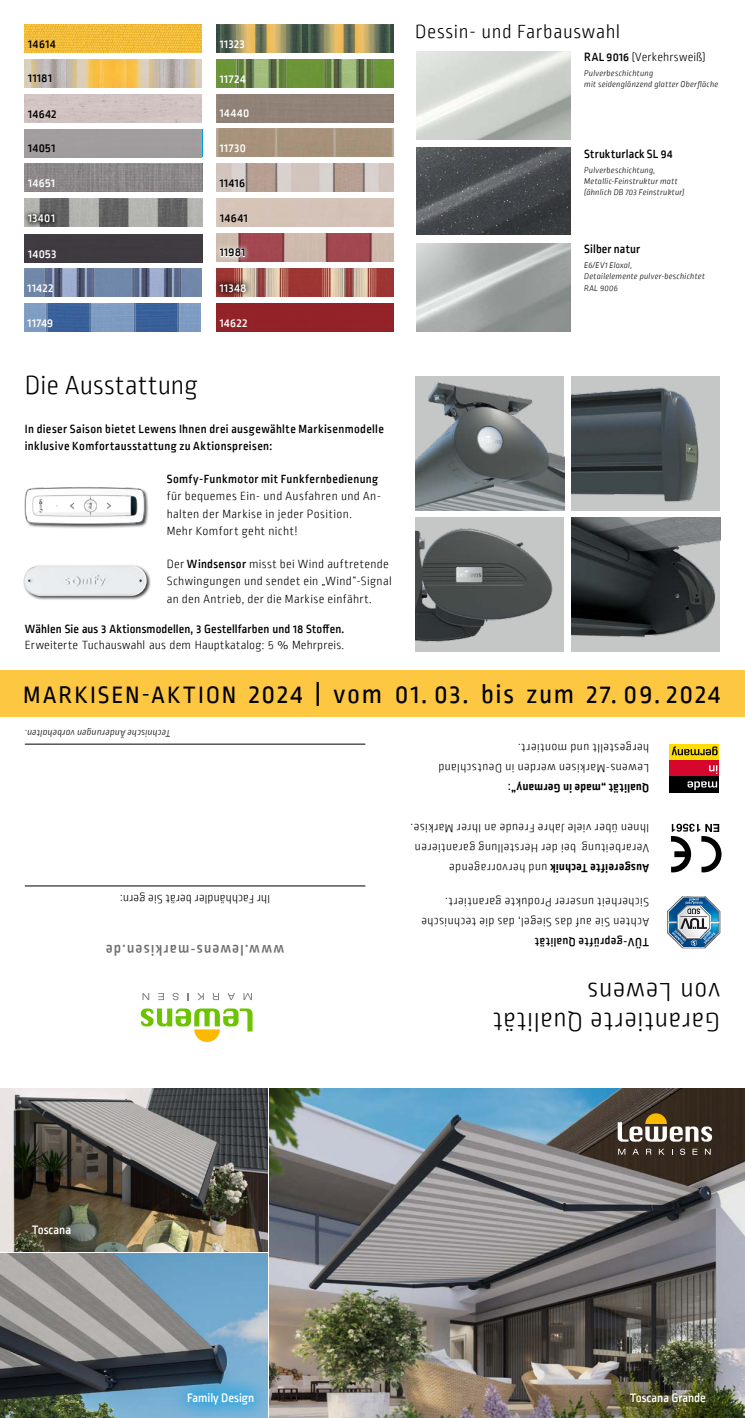
<style>
.page{position:relative;width:745px;height:1418px;background:#fff}
.page>*{position:absolute;margin:0;border:0;box-sizing:border-box;transform-origin:0 0}
.t1{font:27.5px "Ropa Sans PTT";letter-spacing:.07em;color:#000}
.t2{font:300 27.5px/30px "Ropa Sans PTT";letter-spacing:.02em;color:#000}
.t3{font:300 20px "Ropa Sans PTT";letter-spacing:.03em;color:#000}
.t4{font:500 15.62px "Ropa Sans PTT";letter-spacing:.075em;color:#6e6e6e}
.t5{font:500 12.88px "Ropa Sans PTT";color:#fff}
.t6{font:500 12.62px "Ropa Sans PTT";letter-spacing:.045em;color:#fff}
.t7{font:500 12.62px "Ropa Sans PTT";letter-spacing:.045em;color:#000}
.t8{font:300 12.5px/20px "Ropa Sans PTT";letter-spacing:.03em;color:#000}
.t9{font:500 12.5px/17.5px "Ropa Sans PTT";letter-spacing:.025em;color:#000}
.t10{font:300 12.5px "Ropa Sans PTT";letter-spacing:.01em;color:#000}
.t11{font:italic 300 10px "Ropa Sans PTT";letter-spacing:.015em;color:#000}
.t12{font:italic 300 8.75px/11.2px "Ropa Sans PTT";letter-spacing:.025em;color:#000}
.s1{font-weight:500}
.s2{font-size:25px}
.s3{font-weight:700}
.s4{font-weight:400}
</style>
<div class="page">
<div style="left:0;top:670px;width:744px;height:46px;background:#fdc742"></div>
<img style="left:416px;top:148px;width:153px;height:87px">
<img style="left:416px;top:51px;width:153px;height:88px">
<img style="left:416px;top:243px;width:153px;height:88px">
<div style="left:22px;top:564px;width:129px;height:37px;background:#000;opacity:.75"></div>
<img style="left:24px;top:565px;width:123px;height:31px">
<img style="left:24px;top:487px;width:123px;height:41px">
<img style="left:415px;top:376px;width:148px;height:134px">
<div style="left:415px;top:517px;width:148px;height:135px;background:#c5c6c6"></div>
<img style="left:415px;top:528px;width:138px;height:114px">
<img style="left:571px;top:517px;width:148px;height:135px">
<img style="left:571px;top:376px;width:147px;height:134px">
<img style="left:0;top:1253px;width:267px;height:164px">
<img style="left:0;top:1088px;width:267px;height:163px">
<img style="left:269px;top:1088px;width:475px;height:329px">
<svg style="left:243px;top:993px;width:9px;height:7px"></svg>
<svg style="left:227px;top:993px;width:8px;height:7px"></svg>
<svg style="left:212px;top:993px;width:7px;height:7px"></svg>
<svg style="left:197px;top:993px;width:7px;height:7px"></svg>
<svg style="left:172px;top:992px;width:7px;height:8px"></svg>
<svg style="left:158px;top:993px;width:6px;height:7px"></svg>
<svg style="left:142px;top:993px;width:7px;height:7px"></svg>
<svg style="left:141px;top:1008px;width:111px;height:34px"></svg>
<svg style="left:669px;top:744px;width:50px;height:49px;background:#934a1b"></svg>
<svg style="left:671px;top:823px;width:50px;height:49px"></svg>
<svg style="left:667px;top:896px;width:52px;height:52px"></svg>
<div style="left:216px;top:129px;width:177px;height:28px;background:#a7927a"></div>
<img style="left:25px;top:25px;width:176px;height:28px">
<div style="left:25px;top:94px;width:176px;height:28px;background:#d1c3c2"></div>
<img style="left:25px;top:60px;width:176px;height:28px">
<div style="left:216px;top:303px;width:177px;height:28px;background:#932229"></div>
<img style="left:216px;top:233px;width:177px;height:28px">
<img style="left:216px;top:60px;width:177px;height:28px">
<img style="left:216px;top:25px;width:177px;height:28px">
<div style="left:25px;top:235px;width:177px;height:27px;background:#403b41"></div>
<img style="left:216px;top:268px;width:177px;height:28px">
<div style="left:213px;top:242px;width:38px;height:21px;background:#fff;opacity:.5"></div>
<svg style="left:219px;top:248px;width:26px;height:9px"></svg>
<div style="left:212px;top:276px;width:41px;height:23px;background:#000;opacity:.85"></div>
<img style="left:24px;top:303px;width:177px;height:28px">
<img style="left:24px;top:268px;width:177px;height:28px">
<img style="left:25px;top:164px;width:177px;height:28px">
<img style="left:25px;top:199px;width:177px;height:28px">
<div style="left:23px;top:209px;width:36px;height:18px;background:#000;opacity:.75"></div>
<img style="left:216px;top:164px;width:177px;height:28px">
<hr style="left:25px;top:743px;width:340px;height:1px;background:#000">
<hr style="left:25px;top:885px;width:340px;height:1px;background:#000">
<svg style="left:617px;top:1148px;width:8px;height:6px"></svg>
<svg style="left:632px;top:1148px;width:6px;height:6px"></svg>
<svg style="left:645px;top:1148px;width:6px;height:6px"></svg>
<svg style="left:658px;top:1148px;width:6px;height:6px"></svg>
<svg style="left:679px;top:1148px;width:5px;height:6px"></svg>
<svg style="left:692px;top:1148px;width:5px;height:6px"></svg>
<svg style="left:704px;top:1148px;width:6px;height:6px"></svg>
<svg style="left:617px;top:1113px;width:94px;height:28px"></svg>
<div style="left:620px;top:1381px;width:96px;height:32px;background:#000;opacity:.75"></div>
<div style="left:169px;top:1373px;width:103px;height:44px;background:#009ee3;opacity:.85"></div>
<div style="left:35px;top:1226px;width:51px;height:23px;background:#000;opacity:.75"></div>
<p class="t7" style="left:28px;top:37px;width:29px">14614</p>
<p class="t6" style="left:219px;top:37px;width:26px">11323</p>
<p class="t7" style="left:28px;top:71px;width:25px">11181</p>
<p class="t6" style="left:219px;top:72px;width:27px">11724</p>
<p class="t7" style="left:28px;top:107px;width:30px">14642</p>
<p class="t6" style="left:219px;top:106px;width:31px">14440</p>
<p class="t7" style="left:28px;top:141px;width:29px">14051</p>
<p class="t6" style="left:219px;top:141px;width:28px">11730</p>
<p class="t6" style="left:28px;top:176px;width:28px">14651</p>
<p class="t6" style="left:28px;top:211px;width:28px">13401</p>
<p class="t7" style="left:219px;top:176px;width:27px">11416</p>
<p class="t7" style="left:220px;top:210px;width:29px">14641</p>
<p class="t6" style="left:28px;top:247px;width:30px">14053</p>
<p class="t7" style="left:219px;top:245px;width:27px">11981</p>
<p class="t6" style="left:27px;top:280px;width:27px">11422</p>
<p class="t6" style="left:219px;top:280px;width:28px">11348</p>
<p class="t6" style="left:27px;top:315px;width:27px">11749</p>
<p class="t6" style="left:219px;top:315px;width:29px">14622</p>
<h1 class="t2" style="left:25px;top:371px;width:174px">Die Ausstattung</h1>
<p class="t9" style="left:25px;top:420px;width:360px">In dieser Saison bietet Lewens Ihnen drei ausgewählte Markisenmodelle inklusive Komfortausstattung zu Aktionspreisen:</p>
<p class="t9" style="left:167px;top:470px;width:213px">Somfy-Funkmotor mit Funkfernbedienung</p>
<p class="t8" style="left:167px;top:488px;width:216px;line-height:17.5px">für bequemes Ein- und Ausfahren und An&shy;halten der Markise in jeder Position.<br>Mehr Komfort geht nicht!</p>
<p class="t8" style="left:167px;top:555px;width:226px;line-height:17.5px">Der <span class="s1">Windsensor</span> misst bei Wind auftretende<br>Schwingungen und sendet ein „Wind“-Signal an den Antrieb, der die Markise einfährt.</p>
<p class="t9" style="left:25px;top:621px;width:321px">Wählen Sie aus 3 Aktionsmodellen, 3 Gestellfarben und 18 Stoffen.</p>
<p class="t10" style="left:25px;top:638px;width:320px">Erweiterte Tuchauswahl aus dem Hauptkatalog: 5 % Mehrpreis.</p>
<h2 class="t3" style="left:415px;top:21px;width:206px">Dessin- und Farbauswahl</h2>
<p class="t10" style="left:584px;top:51px;width:123px"><span class="s1">RAL 9016</span> (Verkehrsweiß)</p>
<p class="t12" style="left:584px;top:68px;width:136px">Pulverbeschichtung<br>mit seidenglänzend glatter Oberfläche</p>
<p class="t9" style="left:584px;top:146px;width:90px">Strukturlack SL 94</p>
<p class="t12" style="left:584px;top:165px;width:102px">Pulverbeschichtung,<br>Metallic-Feinstruktur matt (ähnlich DB 703 Feinstruktur)</p>
<p class="t9" style="left:584px;top:241px;width:57px">Silber natur</p>
<p class="t12" style="left:584px;top:260px;width:122px">E6/EV1 Eloxal,<br>Detailelemente pulver-beschichtet<br>RAL 9006</p>
<h1 class="t1" style="left:23px;top:679px;width:698px"><span class="s2">MARKISEN-AKTION</span> 2024 | VOM 01. 03. BIS ZUM 27. 09. 2024</h1>
<p class="t11" style="left:171px;top:738px;width:147px;rotate:-180deg">Technische Änderungen vorbehalten.</p>
<p class="t10" style="left:270px;top:905px;width:151px;rotate:-180deg">Ihr Fachhändler berät Sie gern:</p>
<p class="t4" style="left:284px;top:958px;width:180px;rotate:-180deg">www.lewens-markisen.de</p>
<p class="t5" style="left:32px;top:1222px;width:41px">Toscana</p>
<p class="t8" style="left:648px;top:797px;width:212px;rotate:-180deg"><span class="s3">Qualität „made in Germany“</span><span class="s4">:<br></span>Lewens-Markisen werden in Deutschland hergestellt und montiert.</p>
<p class="t8" style="left:648px;top:857px;width:240px;rotate:-180deg">Verarbeitung<br>Ihnen über viele Jahre Freude an Ihrer Markise.</p>
<p class="t8" style="left:576px;top:877px;width:163px;text-indent:-73px;rotate:-180deg"><span class="s3">Ausgereifte Technik</span> und hervorragende<br>bei der Herstellung garantieren</p>
<p class="t8" style="left:648px;top:931px;width:229px;rotate:-180deg">Achten Sie auf das Siegel, das die technische<br>Sicherheit unserer Produkte garantiert.</p>
<p class="t9" style="left:648px;top:950px;width:116px;rotate:-180deg">TÜV-geprüfte Qualität</p>
<h1 class="t2" style="left:719px;top:1035px;width:228px;rotate:-180deg">Garantierte Qualität von Lewens</h1>
<p class="t5" style="left:187px;top:1390px;width:68px">Family Design</p>
<p class="t5" style="left:629px;top:1390px;width:77px">Toscana Grande</p>
</div>
